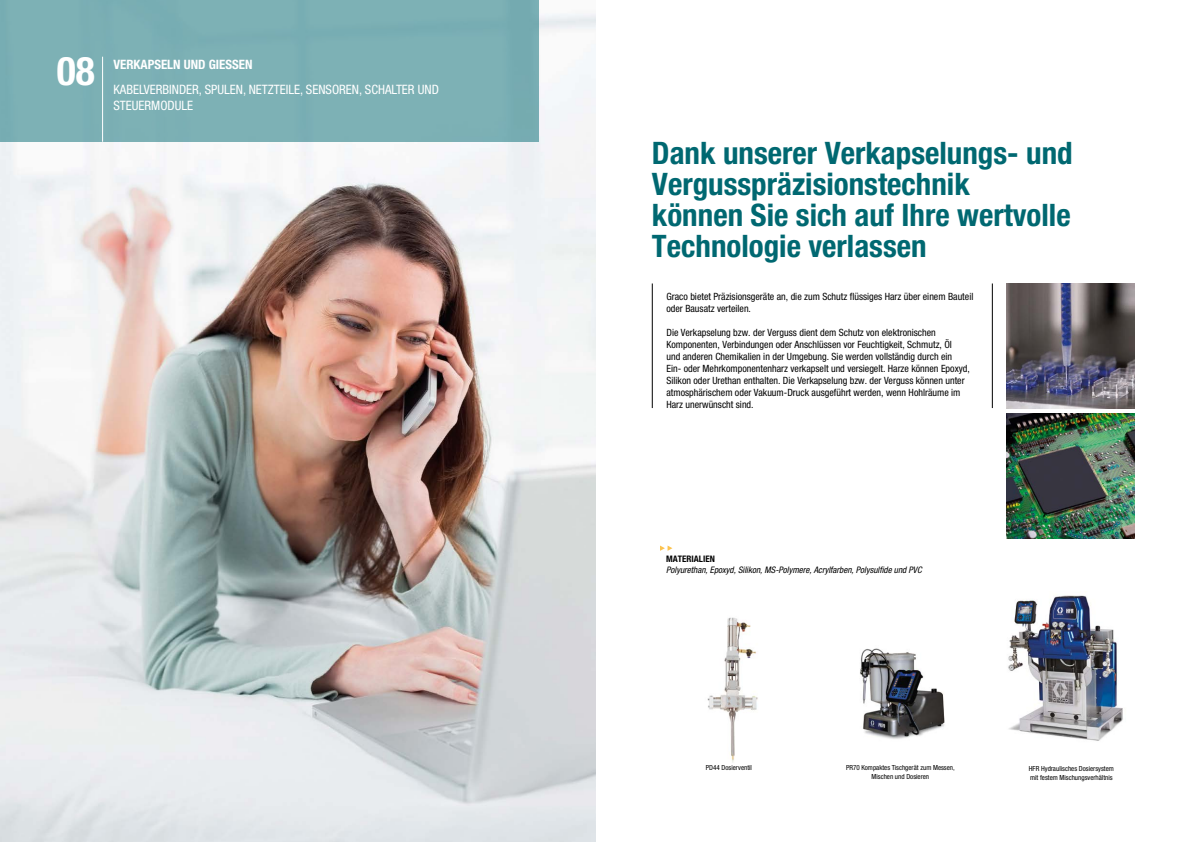
<style>
.page{position:relative;width:1191px;height:842px;background:#fff}
.page>*{position:absolute;margin:0;border:0;box-sizing:border-box;transform-origin:0 0}
.t1{font:700 condensed 39.6px "Helvetica Neue LTW1 G";color:#fff}
.t2{font:700 condensed 31px/31px "Helvetica Neue LTW1 G";color:#006871}
.t3{font:condensed 12.9px/15.5px "Helvetica Neue LTW1 G";color:#fff}
.t4{font:700 condensed 12.9px "Helvetica Neue LTW1 G";color:#fff}
.t5{font:condensed 10px/12px "Helvetica Neue LTW1 G";color:#000}
.t6{font:italic condensed 9px "Helvetica Neue LTW1 G";color:#000}
.t7{font:700 condensed 9px "Helvetica Neue LTW1 G";color:#000}
.t8{font:condensed 7px/9px "Helvetica Neue LTW1 G";color:#000;text-align:center}
</style>
<div class="page">
<img style="left:0;top:13px;width:595px;height:829px">
<div style="left:0;top:0;width:539px;height:142px;background:#7db1b5"></div>
<hr style="left:102px;top:57px;width:1px;height:85px;background:#fff">
<img style="left:707px;top:617px;width:51px;height:146px">
<img style="left:860px;top:648px;width:85px;height:91px">
<img style="left:1006px;top:414px;width:128px;height:125px">
<img style="left:1006px;top:283px;width:128px;height:125px">
<img style="left:1008px;top:595px;width:115px;height:146px">
<hr style="left:992px;top:283px;width:1px;height:125px;background:#000">
<hr style="left:652px;top:283px;width:1px;height:125px;background:#000">
<svg style="left:660px;top:545px;width:12px;height:6px"></svg>
<h1 class="t1" style="left:57px;top:47px;width:40px">08</h1>
<p class="t4" style="left:113px;top:56px;width:141px">VERKAPSELN UND GIESSEN</p>
<p class="t3" style="left:113px;top:82px;width:327px">KABELVERBINDER, SPULEN, NETZTEILE, SENSOREN, SCHALTER UND<br>STEUERMODULE</p>
<h2 class="t2" style="left:652px;top:138px;width:422px">Dank unserer Verkapselungs- und<br>Vergusspräzisionstechnik<br>können Sie sich auf Ihre wertvolle<br>Technologie verlassen</h2>
<p class="t5" style="left:666px;top:291px;width:308px">Graco bietet Präzisionsgeräte an, die zum Schutz flüssiges Harz über einem Bauteil oder Bausatz verteilen.</p>
<p class="t5" style="left:666px;top:327px;width:305px">Die Verkapselung bzw. der Verguss dient dem Schutz von elektronischen Komponenten, Verbindungen oder Anschlüssen vor Feuchtigkeit, Schmutz, Öl<br>und anderen Chemikalien in der Umgebung. Sie werden vollständig durch ein<br>Ein- oder Mehrkomponentenharz verkapselt und versiegelt. Harze können Epoxyd, Silikon oder Urethan enthalten. Die Verkapselung bzw. der Verguss können unter atmosphärischem oder Vakuum-Druck ausgeführt werden, wenn Hohlräume im Harz unerwünscht sind.</p>
<p class="t7" style="left:666px;top:554px;width:50px">MATERIALIEN</p>
<p class="t6" style="left:666px;top:565px;width:257px">Polyurethan, Epoxyd, Silikon, MS-Polymere, Acrylfarben, Polysulfide und PVC</p>
<p class="t8" style="left:706px;top:763px;width:48px">PD44 Dosierventil</p>
<p class="t8" style="left:846px;top:763px;width:110px">PR70 Kompaktes Tischgerät zum Messen,<br>Mischen und Dosieren</p>
<p class="t8" style="left:1028px;top:764px;width:86px;text-align:left">HFR Hydraulisches Dosiersystem mit festem Mischungsverhältnis</p>
</div>
